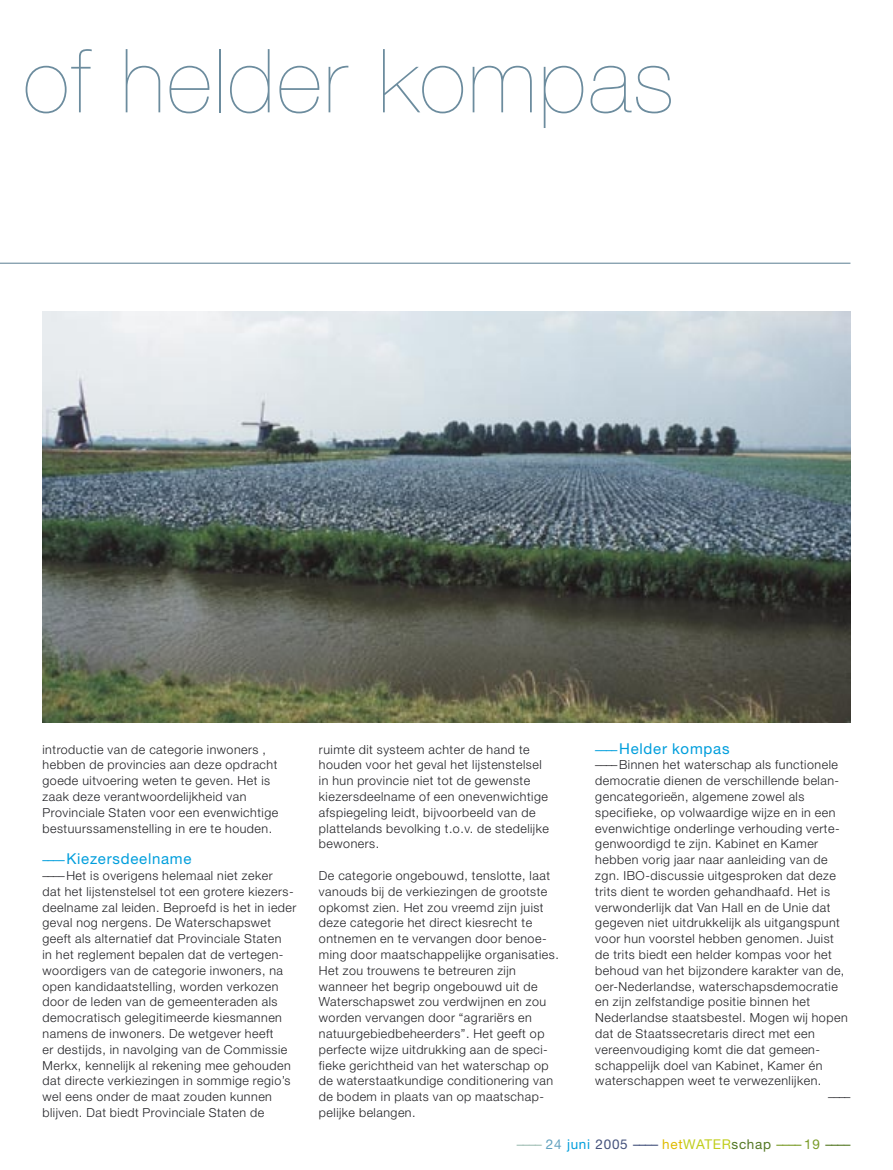
<style>
.page{position:relative;width:893px;height:1170px;background:#fff}
.page>*{position:absolute;margin:0;border:0;box-sizing:border-box;transform-origin:0 0}
.t1{font:200 88.5px "Helvetica Neue";letter-spacing:.025em;color:#6c8c9e}
.Tussenkop{font:15px "Helvetica Neue";letter-spacing:.05em;color:#009edc}
.Bodytekst{font:15px "Helvetica Neue";letter-spacing:.05em;color:#009edc}
.t2{font:13.5px "Helvetica Neue";letter-spacing:.05em;color:#547824}
.Bodytekst-2{font:300 12.45px/15.8px "Helvetica Neue";letter-spacing:.04em;color:#212125}
.Bodytekst-3{font:300 12px "Helvetica Neue";color:#212125}
.s1{font-size:12px}
.s2{color:#a1bfb5}
.s3{color:#62a1bf}
.s4{color:#009edc}
.s5{color:#44527c}
.s6{color:#dfbb00}
.s7{color:#c1ce1d}
.s8{color:#7b9c29}
</style>
<div class="page">
<img style="left:43px;top:311px;width:807px;height:411px">
<hr style="left:0;top:262px;width:850px;height:2px;background:#6c8c9e">
<h1 class="t1" style="left:23px;top:30px;width:653px">of helder kompas</h1>
<p class="Bodytekst-2" style="left:43px;top:741px;width:237px">introductie van de categorie inwoners , hebben de provincies aan deze opdracht goede uitvoering weten te geven. Het is zaak deze verantwoordelijkheid van Provinciale Staten voor een evenwichtige bestuurssamenstelling in ere te houden.</p>
<p class="Tussenkop" style="left:43px;top:849px;width:151px"><span class="s1">––––</span>Kiezersdeelname</p>
<p class="Bodytekst-2" style="left:43px;top:867px;width:255px"><span class="s1">––––</span>Het is overigens helemaal niet zeker<br>dat het lijstenstelsel tot een grotere kiezers&shy;deelname zal leiden. Beproefd is het in ieder geval nog nergens. De Waterschapswet geeft als alternatief dat Provinciale Staten<br>in het reglement bepalen dat de vertegen&shy;woordigers van de categorie inwoners, na open kandidaatstelling, worden verkozen door de leden van de gemeenteraden als democratisch gelegitimeerde kiesmannen namens de inwoners. De wetgever heeft<br>er destijds, in navolging van de Commissie Merkx, kennelijk al rekening mee gehouden dat directe verkiezingen in sommige regio’s wel eens onder de maat zouden kunnen blijven. Dat biedt Provinciale Staten de</p>
<p class="Bodytekst-2" style="left:319px;top:741px;width:224px">ruimte dit systeem achter de hand te houden voor het geval het lijstenstelsel in hun provincie niet tot de gewenste</p>
<p class="Bodytekst-2" style="left:319px;top:788px;width:231px">kiezersdeelname of een onevenwichtige</p>
<p class="Bodytekst-2" style="left:319px;top:804px;width:218px">afspiegeling leidt, bijvoorbeeld van de</p>
<p class="Bodytekst-2" style="left:319px;top:820px;width:232px">plattelands bevolking t.o.v. de stedelijke</p>
<p class="Bodytekst-2" style="left:319px;top:835px;width:62px">bewoners.</p>
<p class="Bodytekst-2" style="left:319px;top:867px;width:241px">De categorie ongebouwd, tenslotte, laat vanouds bij de verkiezingen de grootste opkomst zien. Het zou vreemd zijn juist deze categorie het direct kiesrecht te ontnemen en te vervangen door benoe&shy;ming door maatschappelijke organisaties.<br>Het zou trouwens te betreuren zijn</p>
<p class="Bodytekst-2" style="left:319px;top:977px;width:236px">wanneer het begrip ongebouwd uit de Waterschapswet zou verdwijnen en zou worden vervangen door “agrariërs en natuurgebiedbeheerders”. Het geeft op perfecte wijze uitdrukking aan de speci&shy;fieke gerichtheid van het waterschap op de waterstaatkundige conditionering van</p>
<p class="Bodytekst-2" style="left:319px;top:1088px;width:227px">de bodem in plaats van op maatschap-</p>
<p class="Bodytekst-2" style="left:319px;top:1104px;width:98px">pelijke belangen.</p>
<p class="Bodytekst" style="left:595px;top:739px;width:136px"><span class="s1">––––</span>Helder kompas</p>
<p class="Bodytekst-2" style="left:595px;top:756px;width:254px"><span class="s1">––––</span>Binnen het waterschap als functionele democratie dienen de verschillende belan&shy;gencategorieën, algemene zowel als specifieke, op volwaardige wijze en in een evenwichtige onderlinge verhouding verte&shy;genwoordigd te zijn. Kabinet en Kamer hebben vorig jaar naar aanleiding van de zgn. IBO-discussie uitgesproken dat deze trits dient te worden gehandhaafd. Het is verwonderlijk dat Van Hall en de Unie dat gegeven niet uitdrukkelijk als uitgangspunt voor hun voorstel hebben genomen. Juist de trits biedt een helder kompas voor het behoud van het bijzondere karakter van de, oer-Nederlandse, waterschapsdemocratie en zijn zelfstandige positie binnen het Nederlandse staatsbestel. Mogen wij hopen dat de Staatssecretaris direct met een vereenvoudiging komt die dat gemeen&shy;schappelijk doel van Kabinet, Kamer én waterschappen weet te verwezenlijken.</p>
<p class="Bodytekst-3" style="left:828px;top:1089px;width:24px">––––</p>
<p class="t2" style="left:517px;top:1135px;width:335px"><span class="s2">––––</span> <span class="s3">24</span> <span class="s4">juni</span> <span class="s5">2005 ––––</span> <span class="s6">het</span><span class="s7">WATER</span>schap <span class="s8">–––– 19</span> ––––</p>
</div>
